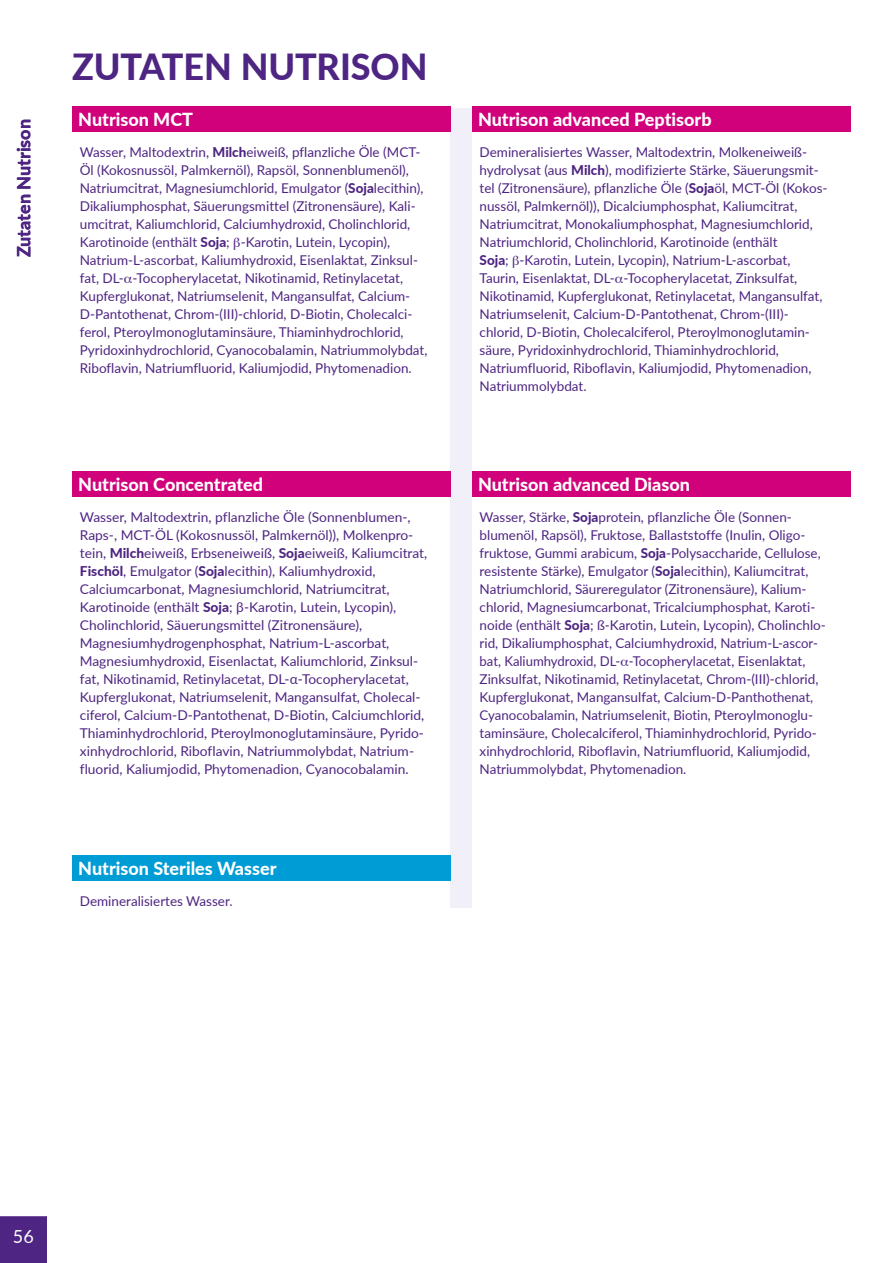
<style>
.page{position:relative;width:893px;height:1263px;background:#fff}
.page>*{position:absolute;margin:0;border:0;box-sizing:border-box;transform-origin:0 0}
.t1{font:800 36px "Lato";letter-spacing:-.005em;color:#4e2582}
.t2{font:800 18px "Lato";color:#fff}
.t3{font:800 18px "Lato";color:#4e2582}
.t4{font:18px "Lato";color:#fff}
.t5{font:13.5px/18px "Lato";color:#4e2582}
.s1{font-weight:800}
</style>
<div class="page">
<div style="left:451px;top:108px;width:21px;height:800px;background:#f1eff7"></div>
<div style="left:0;top:1216px;width:47px;height:47px;background:#4e2582"></div>
<div style="left:72px;top:106px;width:379px;height:26px;background:#d1017c"></div>
<div style="left:472px;top:106px;width:378px;height:26px;background:#d1017c"></div>
<div style="left:72px;top:855px;width:379px;height:25px;background:#009cd6"></div>
<div style="left:72px;top:471px;width:379px;height:25px;background:#d1017c"></div>
<div style="left:472px;top:471px;width:378px;height:26px;background:#d1017c"></div>
<h2 class="t3" style="left:11px;top:257px;width:140px;rotate:-90deg">Zutaten Nutrison</h2>
<h1 class="t1" style="left:72px;top:40px;width:357px">ZUTATEN NUTRISON</h1>
<h2 class="t2" style="left:78px;top:106px;width:116px">Nutrison MCT</h2>
<p class="t5" style="left:80px;top:143px;width:349px">Wasser, Maltodextrin, <span class="s1">Milch</span>eiweiß, pflanzliche Öle (MCT-Öl (Kokosnussöl, Palmkernöl), Rapsöl, Sonnenblumenöl), Natriumcitrat, Magnesiumchlorid, Emulgator (<span class="s1">Soja</span>lecithin), Dikaliumphosphat, Säuerungsmittel (Zitronensäure), Kali&shy;umcitrat, Kaliumchlorid, Calciumhydroxid, Cholinchlorid, Karotinoide (enthält <span class="s1">Soja</span>; -Karotin, Lutein, Lycopin), Natrium-L-ascorbat, Kaliumhydroxid, Eisenlaktat, Zinksul&shy;fat, DL- -Tocopherylacetat, Nikotinamid, Retinylacetat, Kupferglukonat, Natriumselenit, Mangansulfat, Calcium-D-Pantothenat, Chrom-(III)-chlorid, D-Biotin, Cholecalci&shy;ferol, Pteroylmonoglutaminsäure, Thiaminhydrochlorid, Pyridoxinhydrochlorid, Cyanocobalamin, Natriummolybdat, Riboflavin, Natriumfluorid, Kaliumjodid, Phytomenadion.</p>
<h2 class="t2" style="left:78px;top:471px;width:186px">Nutrison Concentrated</h2>
<p class="t5" style="left:80px;top:507px;width:349px">Wasser, Maltodextrin, pflanzliche Öle (Sonnenblumen-, Raps-, MCT-ÖL (Kokosnussöl, Palmkernöl)), Molkenpro&shy;tein, <span class="s1">Milch</span>eiweiß, Erbseneiweiß, <span class="s1">Soja</span>eiweiß, Kaliumcitrat, <span class="s1">Fischöl</span>, Emulgator (<span class="s1">Soja</span>lecithin), Kaliumhydroxid, Calciumcarbonat, Magnesiumchlorid, Natriumcitrat, Karotinoide (enthält <span class="s1">Soja</span>; β-Karotin, Lutein, Lycopin), Cholinchlorid, Säuerungsmittel (Zitronensäure), Magnesiumhydrogenphosphat, Natrium-L-ascorbat, Magnesiumhydroxid, Eisenlactat, Kaliumchlorid, Zinksul&shy;fat, Nikotinamid, Retinylacetat, DL-α-Tocopherylacetat, Kupferglukonat, Natriumselenit, Mangansulfat, Cholecal&shy;ciferol, Calcium-D-Pantothenat, D-Biotin, Calciumchlorid, Thiaminhydrochlorid, Pteroylmonoglutaminsäure, Pyrido&shy;xinhydrochlorid, Riboflavin, Natriummolybdat, Natrium&shy;fluorid, Kaliumjodid, Phytomenadion, Cyanocobalamin.</p>
<h2 class="t2" style="left:78px;top:855px;width:200px">Nutrison Steriles Wasser</h2>
<p class="t5" style="left:80px;top:891px;width:154px">Demineralisiertes Wasser.</p>
<h2 class="t2" style="left:478px;top:106px;width:235px">Nutrison advanced Peptisorb</h2>
<p class="t5" style="left:480px;top:143px;width:349px">Demineralisiertes Wasser, Maltodextrin, Molkeneiweiß&shy;hydrolysat (aus <span class="s1">Milch</span>), modifizierte Stärke, Säuerungsmit&shy;tel (Zitronensäure), pflanzliche Öle (<span class="s1">Soja</span>öl, MCT-Öl (Kokos&shy;nussöl, Palmkernöl)), Dicalciumphosphat, Kaliumcitrat, Natriumcitrat, Monokaliumphosphat, Magnesiumchlorid, Natriumchlorid, Cholinchlorid, Karotinoide (enthält<br><span class="s1">Soja</span>; -Karotin, Lutein, Lycopin), Natrium-L-ascorbat, Taurin, Eisenlaktat, DL- -Tocopherylacetat, Zinksulfat, Nikotinamid, Kupferglukonat, Retinylacetat, Mangansulfat, Natriumselenit, Calcium-D-Pantothenat, Chrom-(III)- chlorid, D-Biotin, Cholecalciferol, Pteroylmonoglutamin&shy;säure, Pyridoxinhydrochlorid, Thiaminhydrochlorid, Natriumfluorid, Riboflavin, Kaliumjodid, Phytomenadion, Natriummolybdat.</p>
<h2 class="t2" style="left:478px;top:471px;width:214px">Nutrison advanced Diason</h2>
<p class="t5" style="left:480px;top:508px;width:348px">Wasser, Stärke, <span class="s1">Soja</span>protein, pflanzliche Öle (Sonnen&shy;blumenöl, Rapsöl), Fruktose, Ballaststoffe (Inulin, Oligo&shy;fruktose, Gummi arabicum, <span class="s1">Soja</span>-Polysaccharide, Cellulose, resistente Stärke), Emulgator (<span class="s1">Soja</span>lecithin), Kaliumcitrat, Natriumchlorid, Säureregulator (Zitronensäure), Kalium&shy;chlorid, Magnesiumcarbonat, Tricalciumphosphat, Karoti&shy;noide (enthält <span class="s1">Soja</span>; ß-Karotin, Lutein, Lycopin), Cholinchlo&shy;rid, Dikaliumphosphat, Calciumhydroxid, Natrium-L-ascor&shy;bat, Kaliumhydroxid, DL- -Tocopherylacetat, Eisenlaktat, Zinksulfat, Nikotinamid, Retinylacetat, Chrom-(III)-chlorid, Kupferglukonat, Mangansulfat, Calcium-D-Panthothenat, Cyanocobalamin, Natriumselenit, Biotin, Pteroylmonoglu&shy;taminsäure, Cholecalciferol, Thiaminhydrochlorid, Pyrido&shy;xinhydrochlorid, Riboflavin, Natriumfluorid, Kaliumjodid, Natriummolybdat, Phytomenadion.</p>
<h2 class="t4" style="left:13px;top:1224px;width:23px">56</h2>
</div>
